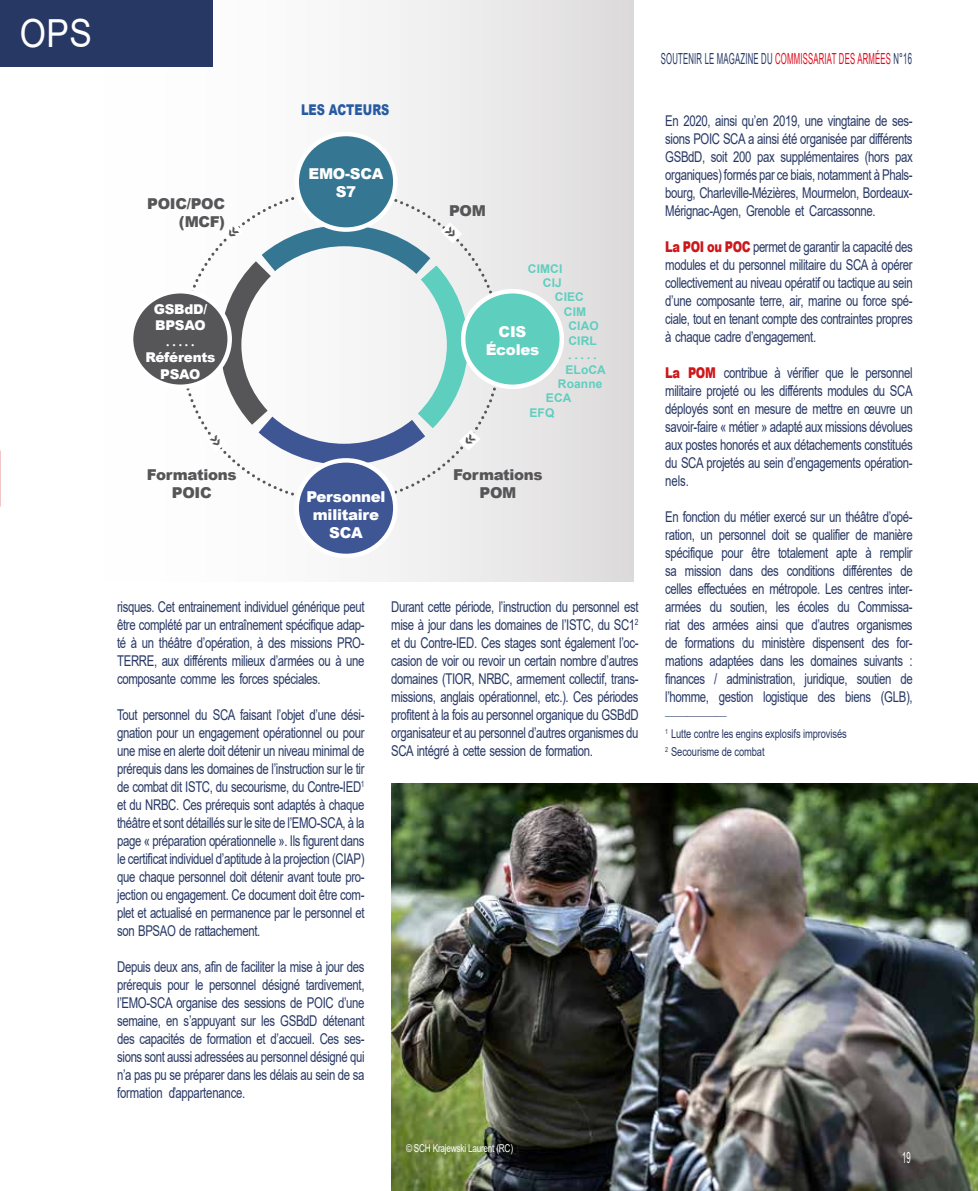
<style>
.page{position:relative;width:978px;height:1191px;background:#fff}
.page>*{position:absolute;margin:0;border:0;box-sizing:border-box;transform-origin:0 0}
.t1{font:38.7px "Arial";color:#fff;scale:.87 1}
.t2{font:15.3px "Arial Narrow";letter-spacing:.02em;color:#273865;scale:.62 1}
.t3{font:15.3px "Arial Narrow";color:#fff;scale:.62 1}
.t4{font:900 15px/18px "Arial";letter-spacing:-.02em;color:#565658;text-align:center}
.t5{font:900 15px/18px "Arial";letter-spacing:-.02em;color:#fff;text-align:center}
.t6{font:14.85px/18px "Arial";letter-spacing:-.03em;color:#273865;text-align:justify;scale:.77 1}
.t7{font:900 14.85px "Arial";letter-spacing:.005em;color:#285aa1;scale:.77 1}
.t8{font:900 13.5px/16.2px "Arial";letter-spacing:-.02em;color:#fff}
.t9{font:700 13.5px "Times New Roman";color:#fff}
.t10{font:12.15px/18px "Arial";letter-spacing:-.01em;color:#273865;scale:.77 1}
.t11{font:700 12px "Arial";letter-spacing:.01em;color:#5ecebe}
.t12{font:700 12px "Times New Roman";color:#5ecebe}
.t13{font:10.8px "Arial";letter-spacing:-.03em;color:#fff;scale:.77 1}
.t14{font:8.7px "Arial";color:#273865;scale:.77 1}
.s1{color:#dc0d1d}
.s2{font-weight:900;color:#cd171a}
</style>
<div class="page">
<div style="left:0;top:0;width:634px;height:581px;background:linear-gradient(to right,#fff,#e4e2e3)"></div>
<img style="left:392px;top:783px;width:586px;height:408px">
<img style="left:0;top:0;width:1px;height:427px">
<div style="left:0;top:0;width:213px;height:66px;background:#273865"></div>
<div style="left:297px;top:134px;width:98px;height:96px;background:#357692;border-radius:50%"></div>
<div style="left:294px;top:132px;width:104px;height:100px;border:4px solid #fff;border-radius:50%"></div>
<div style="left:297px;top:460px;width:98px;height:96px;background:#3e5694;border-radius:50%"></div>
<div style="left:294px;top:458px;width:104px;height:100px;border:4px solid #fff;border-radius:50%"></div>
<div style="left:463px;top:291px;width:99px;height:96px;background:#5ecebe;border-radius:50%"></div>
<div style="left:461px;top:289px;width:103px;height:100px;border:4px solid #fff;border-radius:50%"></div>
<div style="left:131px;top:291px;width:99px;height:96px;background:#565658;border-radius:50%"></div>
<div style="left:129px;top:289px;width:103px;height:100px;border:4px solid #fff;border-radius:50%"></div>
<svg style="left:179px;top:188px;width:325px;height:316px"></svg>
<h1 class="t1" style="left:20px;top:6px;width:84px">OPS</h1>
<p class="t4" style="left:147px;top:194px;width:79px">POIC/POC</p>
<p class="t4" style="left:179px;top:212px;width:46px">)MCF(</p>
<p class="t8" style="left:154px;top:300px;width:55px">GSBdD/<br>BPSAO</p>
<p class="t9" style="left:166px;top:332px;width:30px">. . . . .</p>
<p class="t8" style="left:145px;top:349px;width:72px;text-align:center">Référents<br>PSAO</p>
<p class="t4" style="left:147px;top:465px;width:91px">Formations<br>POIC</p>
<p class="t7" style="left:301px;top:99px;width:116px">LES ACTEURS</p>
<p class="t5" style="left:309px;top:165px;width:76px">EMO-SCA<br>S7</p>
<p class="t5" style="left:306px;top:487px;width:81px">Personnel militaire<br>SCA</p>
<p class="t4" style="left:449px;top:201px;width:38px">POM</p>
<p class="t11" style="left:528px;top:260px;width:36px">CIMCI</p>
<p class="t11" style="left:543px;top:274px;width:20px">CIJ</p>
<p class="t11" style="left:555px;top:289px;width:31px">CIEC</p>
<p class="t11" style="left:564px;top:303px;width:24px">CIM</p>
<p class="t11" style="left:568px;top:318px;width:32px">CIAO</p>
<p class="t11" style="left:568px;top:332px;width:30px">CIRL</p>
<p class="t12" style="left:568px;top:346px;width:29px">. . . . .</p>
<p class="t11" style="left:565px;top:361px;width:42px">ELoCA</p>
<p class="t11" style="left:558px;top:375px;width:46px">Roanne</p>
<p class="t11" style="left:546px;top:390px;width:27px">ECA</p>
<p class="t11" style="left:529px;top:404px;width:26px">EFQ</p>
<p class="t5" style="left:486px;top:322px;width:55px">CIS<br>Écoles</p>
<p class="t4" style="left:453px;top:465px;width:91px">Formations<br>POM</p>
<p class="t6" style="left:117px;top:598px;width:323px">risques. Cet entrainement individuel générique peut être complété par un entraînement spécifique adap&shy;té à un théâtre d’opération, à des missions PRO-TERRE, aux différents milieux d’armées ou à une composante comme les forces spéciales.</p>
<p class="t6" style="left:117px;top:706px;width:323px">Tout personnel du SCA faisant l’objet d’une dési&shy;gnation pour un engagement opérationnel ou pour une mise en alerte doit détenir un niveau minimal de prérequis dans les domaines de l’instruction sur le tir de combat dit ISTC, du secourisme, du Contre-IED<sup>1 </sup>et du NRBC. Ces prérequis sont adaptés à chaque théâtre et sont détaillés sur le site de l’EMO-SCA, à la page « préparation opérationnelle ». Ils figurent dans le certificat individuel d’aptitude à la projection (CIAP) que chaque personnel doit détenir avant toute pro&shy;jection ou engagement. Ce document doit être com&shy;plet et actualisé en permanence par le personnel et son BPSAO de rattachement.</p>
<p class="t6" style="left:117px;top:958px;width:323px">Depuis deux ans, afin de faciliter la mise à jour des prérequis pour le personnel désigné tardivement, l’EMO-SCA organise des sessions de POIC d’une semaine, en s’appuyant sur les GSBdD détenant des capacités de formation et d’accueil. Ces ses&shy;sions sont aussi adressées au personnel désigné qui n’a pas pu se préparer dans les délais au sein de sa formation d’appartenance.</p>
<p class="t6" style="left:391px;top:598px;width:323px">Durant cette période, l’instruction du personnel est mise à jour dans les domaines de l’ISTC, du SC1<sup>2 </sup>et du Contre-IED. Ces stages sont également l’oc&shy;casion de voir ou revoir un certain nombre d’autres domaines (TIOR, NRBC, armement collectif, trans&shy;missions, anglais opérationnel, etc.). Ces périodes profitent à la fois au personnel organique du GSBdD organisateur et au personnel d’autres organismes du SCA intégré à cette session de formation.</p>
<p class="t13" style="left:406px;top:1141px;width:141px">© SCH Krajewski Laurent (RC)</p>
<p class="t2" style="left:661px;top:47px;width:407px">SOUTENIR LE MAGAZINE DU <span class="s1">COMMISSARIAT DES ARMÉES</span> N°16</p>
<p class="t6" style="left:665px;top:112px;width:323px">En 2020, ainsi qu’en 2019, une vingtaine de ses&shy;sions POIC SCA a ainsi été organisée par différents GSBdD, soit 200 pax supplémentaires (hors pax organiques) formés par ce biais, notamment à Phals&shy;bourg, Charleville-Mézières, Mourmelon, Bordeaux-Mérignac-Agen, Grenoble et Carcassonne.</p>
<p class="t6" style="left:665px;top:238px;width:323px"><span class="s2">La POI ou POC</span> permet de garantir la capacité des modules et du personnel militaire du SCA à opérer collectivement au niveau opératif ou tactique au sein d’une composante terre, air, marine ou force spé&shy;ciale, tout en tenant compte des contraintes propres à chaque cadre d’engagement.</p>
<p class="t6" style="left:665px;top:364px;width:323px"><span class="s2">La POM</span> contribue à vérifier que le personnel militaire projeté ou les différents modules du SCA déployés sont en mesure de mettre en œuvre un savoir-faire « métier » adapté aux missions dévolues aux postes honorés et aux détachements constitués du SCA projetés au sein d’engagements opération&shy;nels.</p>
<p class="t6" style="left:665px;top:508px;width:323px">En fonction du métier exercé sur un théâtre d’opé&shy;ration, un personnel doit se qualifier de manière spécifique pour être totalement apte à remplir sa mission dans des conditions différentes de celles effectuées en métropole. Les centres inter&shy;armées du soutien, les écoles du Commissa&shy;riat des armées ainsi que d’autres organismes de formations du ministère dispensent des for&shy;mations adaptées dans les domaines suivants : finances / administration, juridique, soutien de l’homme, gestion logistique des biens (GLB),</p>
<p class="t14" style="left:665px;top:706px;width:82px">_________________</p>
<p class="t10" style="left:665px;top:725px;width:237px"><sup>1</sup> Lutte contre les engins explosifs improvisés<br><sup>2</sup> Secourisme de combat</p>
<p class="t3" style="left:902px;top:1145px;width:16px">19</p>
</div>
